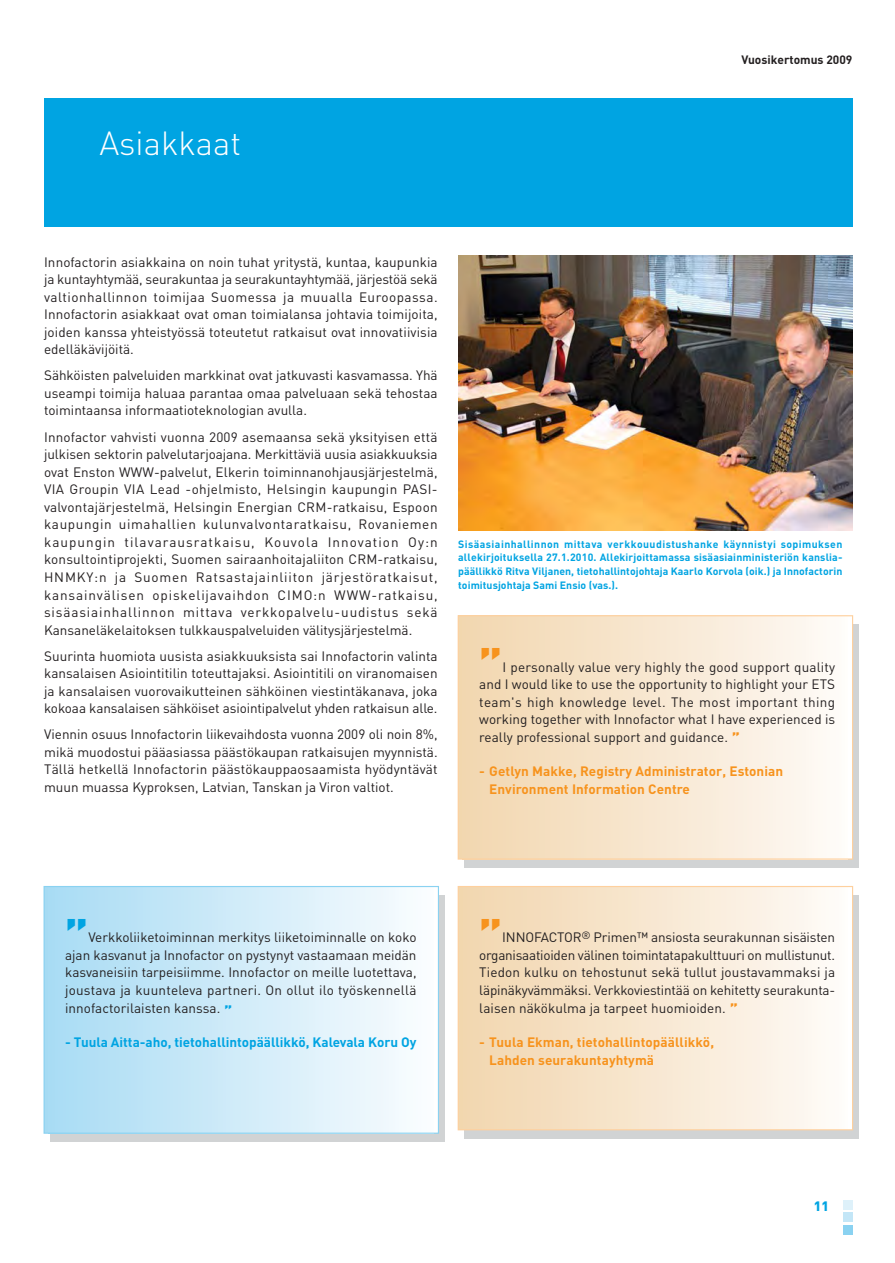
<style>
.page{position:relative;width:895px;height:1263px;background:#fff}
.page>*{position:absolute;margin:0;border:0;box-sizing:border-box;transform-origin:0 0}
.t1{font:900 45px "DIN";color:#f7931d}
.t2{font:900 45px "DIN";color:#00a4e2}
.t3{font:300 33px "DIN";color:#fff}
.t4{font:900 15px "DIN";color:#f7931d}
.t5{font:900 15px "DIN";color:#00a4e2}
.t6{font:13.5px/17.5px "DIN";color:#231f20;text-align:justify}
.t7{font:700 13.5px/17.5px "DIN";letter-spacing:.005em;color:#f7931d}
.t8{font:700 13.5px "DIN";color:#00a4e2}
.t9{font:900 13.5px "DIN";color:#00a4e2}
.t10{font:700 12px "DIN";color:#231f20}
.t11{font:700 10.5px/13.6px "DIN";letter-spacing:.005em;color:#00a4e2;text-align:justify}
</style>
<div class="page">
<div style="left:842px;top:1200px;width:10px;height:10px;background:#def1fa"></div>
<div style="left:842px;top:1212px;width:10px;height:10px;background:#c3e6f7"></div>
<div style="left:842px;top:1225px;width:10px;height:9px;background:#8ad2f1"></div>
<div style="left:50px;top:896px;width:394px;height:246px;background:#d1d3d4"></div>
<div style="left:44px;top:887px;width:5px;height:246px;background:#a6dbf3"></div>
<div style="left:49px;top:887px;width:384px;height:246px;background:linear-gradient(to right,#a8dbf4,#fafcfe)"></div>
<div style="left:433px;top:887px;width:5px;height:246px;background:#fff"></div>
<div style="left:43px;top:886px;width:396px;height:248px;border:1px solid #8ad2f1"></div>
<div style="left:464px;top:625px;width:394px;height:243px;background:#d1d3d4"></div>
<div style="left:458px;top:616px;width:5px;height:243px;background:#f2d7ae"></div>
<div style="left:463px;top:616px;width:384px;height:243px;background:linear-gradient(to right,#f2d6ae,#fefaf7)"></div>
<div style="left:847px;top:616px;width:5px;height:243px;background:#fff"></div>
<div style="left:457px;top:615px;width:396px;height:245px;border:1px solid #fed09e"></div>
<div style="left:44px;top:98px;width:808px;height:129px;background:#00a4e2"></div>
<div style="left:464px;top:896px;width:394px;height:243px;background:#d1d3d4"></div>
<div style="left:458px;top:887px;width:5px;height:243px;background:#f2d7ae"></div>
<div style="left:463px;top:887px;width:169px;height:243px;background:linear-gradient(to right,#f2d6b0,#f7e5cd)"></div>
<div style="left:632px;top:887px;width:215px;height:243px;background:linear-gradient(to right,#f7e5cd,#fefcf9)"></div>
<div style="left:847px;top:887px;width:5px;height:243px;background:#fff"></div>
<div style="left:457px;top:886px;width:396px;height:244px;border:1px solid #fed09e"></div>
<img style="left:458px;top:256px;width:394px;height:274px">
<h2 class="t3" style="left:99px;top:131px;width:143px">Asiakkaat</h2>
<p class="t10" style="left:741px;top:56px;width:113px">Vuosikertomus 2009</p>
<p class="t6" style="left:44px;top:255px;width:395px">Innofactorin asiakkaina on noin tuhat yritystä, kuntaa, kaupunkia ja kuntayhtymää, seurakuntaa ja seurakuntayhtymää, järjestöä sekä valtionhallinnon toimijaa Suomessa ja muualla Euroopassa.<br>Innofactorin asiakkaat ovat oman toimialansa johtavia toimijoita, joiden kanssa yhteistyössä toteutetut ratkaisut ovat innovatiivisia edelläkävijöitä.</p>
<p class="t6" style="left:44px;top:368px;width:395px">Sähköisten palveluiden markkinat ovat jatkuvasti kasvamassa. Yhä useampi toimija haluaa parantaa omaa palveluaan sekä tehostaa toimintaansa informaatioteknologian avulla.</p>
<p class="t6" style="left:44px;top:430px;width:395px">Innofactor vahvisti vuonna 2009 asemaansa sekä yksityisen että julkisen sektorin palvelutarjoajana. Merkittäviä uusia asiakkuuksia ovat Enston WWW-palvelut, Elkerin toiminnanohjausjärjestelmä, VIA Groupin VIA Lead -ohjelmisto, Helsingin kaupungin PASI&shy;valvontajärjestelmä, Helsingin Energian CRM-ratkaisu, Espoon kaupungin uimahallien kulunvalvontaratkaisu, Rovaniemen kaupungin tilavarausratkaisu, Kouvola Innovation Oy:n konsultointiprojekti, Suomen sairaanhoitajaliiton CRM-ratkaisu, HNMKY:n ja Suomen Ratsastajainliiton järjestöratkaisut, kansainvälisen opiskelijavaihdon CIMO:n WWW-ratkaisu, sisäasiainhallinnon mittava verkkopalvelu-uudistus sekä Kansaneläkelaitoksen tulkkauspalveluiden välitysjärjestelmä.</p>
<p class="t6" style="left:44px;top:649px;width:395px">Suurinta huomiota uusista asiakkuuksista sai Innofactorin valinta kansalaisen Asiointitilin toteuttajaksi. Asiointitili on viranomaisen ja kansalaisen vuorovaikutteinen sähköinen viestintäkanava, joka kokoaa kansalaisen sähköiset asiointipalvelut yhden ratkaisun alle.</p>
<p class="t6" style="left:44px;top:727px;width:395px">Viennin osuus Innofactorin liikevaihdosta vuonna 2009 oli noin 8%, mikä muodostui pääasiassa päästökaupan ratkaisujen myynnistä.<br>Tällä hetkellä Innofactorin päästökauppaosaamista hyödyntävät muun muassa Kyproksen, Latvian, Tanskan ja Viron valtiot.</p>
<p class="t11" style="left:458px;top:538px;width:386px">Sisäasiainhallinnon mittava verkkouudistushanke käynnistyi sopimuksen allekirjoituksella 27.1.2010. Allekirjoittamassa sisäasiainministeriön kanslia&shy;päällikkö Ritva Viljanen, tietohallintojohtaja Kaarlo Korvola (oik.) ja Innofactorin toimitusjohtaja Sami Ensio (vas.).</p>
<h1 class="t1" style="left:479px;top:648px;width:24px">”</h1>
<p class="t6" style="left:479px;top:660px;width:357px;text-indent:23px">I personally value very highly the good support quality and I would like to use the opportunity to highlight your ETS team's high knowledge level. The most important thing working together with Innofactor what I have experienced is really professional support and guidance.</p>
<p class="t7" style="left:489px;top:764px;width:295px;text-indent:-10px">- Getlyn Makke, Registry Administrator, Estonian<br>Environment Information Centre</p>
<p class="t4" style="left:732px;top:732px;width:9px">”</p>
<h1 class="t2" style="left:65px;top:919px;width:24px">”</h1>
<p class="t6" style="left:65px;top:930px;width:353px;text-indent:23px">Verkkoliiketoiminnan merkitys liiketoiminnalle on koko ajan kasvanut ja Innofactor on pystynyt vastaamaan meidän kasvaneisiin tarpeisiimme. Innofactor on meille luotettava, joustava ja kuunteleva partneri. On ollut ilo työskennellä innofactorilaisten kanssa.</p>
<p class="t8" style="left:65px;top:1037px;width:353px">- Tuula Aitta-aho, tietohallintopäällikkö, Kalevala Koru Oy</p>
<p class="t5" style="left:224px;top:1006px;width:9px">”</p>
<h1 class="t1" style="left:479px;top:919px;width:24px">”</h1>
<p class="t6" style="left:479px;top:930px;width:357px;text-indent:23px">INNOFACTOR<sup>®</sup> Primen™ ansiosta seurakunnan sisäisten organisaatioiden välinen toimintatapakulttuuri on mullistunut.<br>Tiedon kulku on tehostunut sekä tullut joustavammaksi ja läpinäkyvämmäksi. Verkkoviestintää on kehitetty seurakunta&shy;laisen näkökulma ja tarpeet huomioiden.</p>
<p class="t7" style="left:489px;top:1035px;width:226px;text-indent:-10px">- Tuula Ekman, tietohallintopäällikkö,<br>Lahden seurakuntayhtymä</p>
<p class="t4" style="left:730px;top:1003px;width:9px">”</p>
<p class="t9" style="left:813px;top:1201px;width:17px">11</p>
</div>
